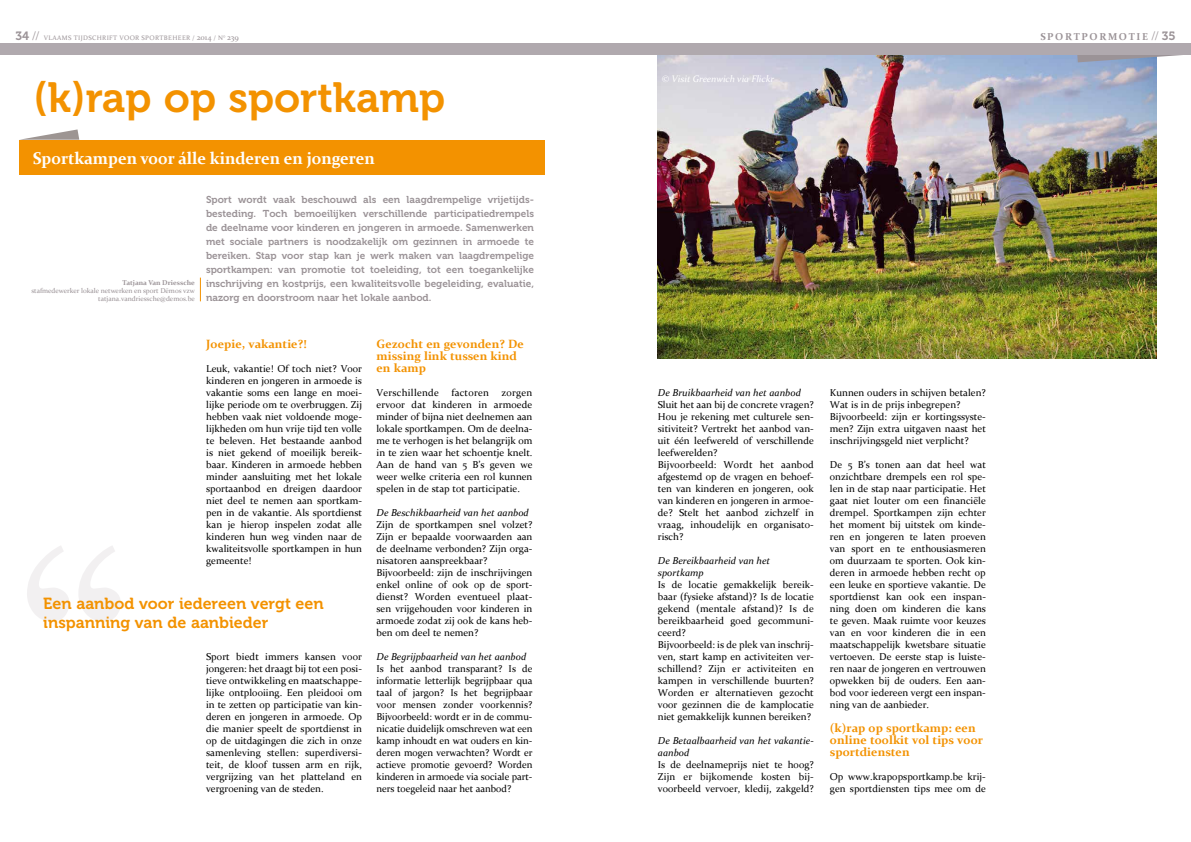
<style>
.page{position:relative;width:1191px;height:842px;background:#fff}
.page>*{position:absolute;margin:0;border:0;box-sizing:border-box;transform-origin:0 0}
.t1{font:42px "Museo 700";color:#f39200}
.t2{font:700 17px "Constantia";letter-spacing:-.005em;color:#fff;scale:.96 1}
.t3{font:16px/19.2px "Museo 700";color:#f39200}
.t4{font:700 12px/12px "Constantia";color:#f39200}
.t5{font:10px/12px "Constantia";color:#000;text-align:justify}
.t6{font:10px/14px "Museo 700";color:#9b9397;text-align:justify}
.t7{font:italic 10px/12px "Constantia";color:#000}
.t8{font:700 10px "Constantia";letter-spacing:.16em;color:#9b9397}
.t9{font:italic 9.5px "Constantia";color:#fff}
.t10{font:7px/8.4px "Constantia";color:#9b9397;text-align:right}
.t11{font:700 7px "Constantia";color:#9b9397}
.t12{font:6.5px "Constantia";letter-spacing:.06em;color:#9b9397}
.s1{font-family:"Museo 700";font-size:12px}
.s2{font-family:"Helvetica Neue LT Std";font-weight:300;font-stretch:condensed;font-size:12px}
.s3{font-size:8px}
.s4{font-family:"Museo 700";font-weight:400;font-size:12px}
</style>
<div class="page">
<img style="left:658px;top:54px;width:499px;height:304px">
<svg style="left:1077px;top:54px;width:114px;height:8px"></svg>
<div style="left:0;top:43px;width:1191px;height:11px;background:#b0a9ae"></div>
<div style="left:19px;top:140px;width:525px;height:34px;background:#f39200"></div>
<svg style="left:20px;top:129px;width:59px;height:11px"></svg>
<svg style="left:200px;top:278px;width:1px;height:23px"></svg>
<svg style="left:27px;top:546px;width:42px;height:75px"></svg>
<svg style="left:79px;top:546px;width:42px;height:75px"></svg>
<p class="t12" style="left:16px;top:33px;width:225px"><span class="s1">34</span> <span class="s2">//</span> vlaams tijdschrift voor sportbeheer / <span class="s3">2014</span> / n° <span class="s3">239</span></p>
<p class="t8" style="left:1040px;top:30px;width:137px">sportpormotie <span class="s2">//</span> <span class="s4">35</span></p>
<h1 class="t1" style="left:33px;top:74px;width:413px">(k)rap op sportkamp</h1>
<h2 class="t2" style="left:33px;top:146px;width:358px">Sportkampen voor álle kinderen en jongeren</h2>
<p class="t6" style="left:206px;top:193px;width:329px">Sport wordt vaak beschouwd als een laagdrempelige vrijetijds&shy;besteding. Toch bemoeilijken verschillende participatiedrempels de deelname voor kinderen en jongeren in armoede. Samenwerken met sociale partners is noodzakelijk om gezinnen in armoede te bereiken. Stap voor stap kan je werk maken van laagdrempelige sportkampen: van promotie tot toeleiding, tot een toegankelijke inschrijving en kostprijs, een kwaliteitsvolle begeleiding, evaluatie, nazorg en doorstroom naar het lokale aanbod.</p>
<p class="t11" style="left:122px;top:277px;width:74px">Tatjana Van Driessche</p>
<p class="t10" style="left:31px;top:286px;width:165px">stafmedewerker lokale netwerken en sport Dēmos vzw tatjana.vandriessche@demos.be</p>
<p class="t4" style="left:206px;top:337px;width:102px">Joepie, vakantie?!</p>
<p class="t5" style="left:206px;top:362px;width:157px">Leuk, vakantie! Of toch niet? Voor kinderen en jongeren in armoede is vakantie soms een lange en moei&shy;lijke periode om te overbruggen. Zij hebben vaak niet voldoende moge&shy;lijkheden om hun vrije tijd ten volle te beleven. Het bestaande aanbod is niet gekend of moeilijk bereik&shy;baar. Kinderen in armoede hebben minder aansluiting met het lokale sportaanbod en dreigen daardoor niet deel te nemen aan sportkam&shy;pen in de vakantie. Als sportdienst kan je hierop inspelen zodat alle kinderen hun weg vinden naar de kwaliteitsvolle sportkampen in hun gemeente!</p>
<h3 class="t3" style="left:43px;top:594px;width:282px">Een aanbod voor iedereen vergt een inspanning van de aanbieder</h3>
<p class="t5" style="left:206px;top:650px;width:157px">Sport biedt immers kansen voor jongeren: het draagt bij tot een posi&shy;tieve ontwikkeling en maatschappe&shy;lijke ontplooiing. Een pleidooi om in te zetten op participatie van kin&shy;deren en jongeren in armoede. Op die manier speelt de sportdienst in op de uitdagingen die zich in onze samenleving stellen: superdiversi&shy;teit, de kloof tussen arm en rijk, vergrijzing van het platteland en vergroening van de steden.</p>
<p class="t4" style="left:376px;top:337px;width:149px">Gezocht en gevonden? De missing link tussen kind en kamp</p>
<p class="t5" style="left:376px;top:386px;width:157px">Verschillende factoren zorgen ervoor dat kinderen in armoede minder of bijna niet deelnemen aan lokale sportkampen. Om de deelna&shy;me te verhogen is het belangrijk om in te zien waar het schoentje knelt.<br>Aan de hand van 5 B’s geven we weer welke criteria een rol kunnen spelen in de stap tot participatie.</p>
<p class="t7" style="left:376px;top:506px;width:154px">De Beschikbaarheid van het aanbod</p>
<p class="t5" style="left:376px;top:518px;width:157px;text-align:left">Zijn de sportkampen snel volzet?<br>Zijn er bepaalde voorwaarden aan de deelname verbonden? Zijn orga&shy;nisatoren aanspreekbaar?<br>Bijvoorbeeld: zijn de inschrijvingen enkel online of ook op de sport&shy;dienst? Worden eventueel plaat&shy;sen vrijgehouden voor kinderen in armoede zodat zij ook de kans heb&shy;ben om deel te nemen?</p>
<p class="t7" style="left:376px;top:650px;width:151px">De Begrijpbaarheid van het aanbod</p>
<p class="t5" style="left:376px;top:662px;width:157px">Is het aanbod transparant? Is de informatie letterlijk begrijpbaar qua taal of jargon? Is het begrijpbaar voor mensen zonder voorkennis?<br>Bijvoorbeeld: wordt er in de commu&shy;nicatie duidelijk omschreven wat een kamp inhoudt en wat ouders en kin&shy;deren mogen verwachten? Wordt er actieve promotie gevoerd? Worden kinderen in armoede via sociale part&shy;ners toegeleid naar het aanbod?</p>
<p class="t9" style="left:662px;top:72px;width:114px">© Visit Greenwich via Flickr</p>
<p class="t7" style="left:658px;top:386px;width:144px">De Bruikbaarheid van het aanbod</p>
<p class="t5" style="left:658px;top:398px;width:157px;text-align:left">Sluit het aan bij de concrete vragen?<br>Hou je rekening met culturele sen&shy;sitiviteit? Vertrekt het aanbod van&shy;uit één leefwereld of verschillende leefwerelden?<br>Bijvoorbeeld: Wordt het aanbod afgestemd op de vragen en behoef&shy;ten van kinderen en jongeren, ook van kinderen en jongeren in armoe&shy;de? Stelt het aanbod zichzelf in vraag, inhoudelijk en organisato&shy;risch?</p>
<p class="t7" style="left:658px;top:554px;width:114px">De Bereikbaarheid van het sportkamp</p>
<p class="t5" style="left:658px;top:578px;width:157px;text-align:left">Is de locatie gemakkelijk bereik&shy;baar (fysieke afstand)? Is de locatie gekend (mentale afstand)? Is de bereikbaarheid goed gecommuni&shy;ceerd?<br>Bijvoorbeeld: is de plek van inschrij&shy;ven, start kamp en activiteiten ver&shy;schillend? Zijn er activiteiten en kampen in verschillende buurten?<br>Worden er alternatieven gezocht voor gezinnen die de kamplocatie niet gemakkelijk kunnen bereiken?</p>
<p class="t7" style="left:658px;top:734px;width:157px">De Betaalbaarheid van het vakantie&shy;aanbod</p>
<p class="t5" style="left:658px;top:758px;width:157px">Is de deelnameprijs niet te hoog?<br>Zijn er bijkomende kosten bij&shy;voorbeeld vervoer, kledij, zakgeld?</p>
<p class="t5" style="left:830px;top:386px;width:157px;text-align:left">Kunnen ouders in schijven betalen?<br>Wat is in de prijs inbegrepen?<br>Bijvoorbeeld: zijn er kortingssyste&shy;men? Zijn extra uitgaven naast het inschrijvingsgeld niet verplicht?</p>
<p class="t5" style="left:830px;top:458px;width:157px">De 5 B’s tonen aan dat heel wat onzichtbare drempels een rol spe&shy;len in de stap naar participatie. Het gaat niet louter om een financiële drempel. Sportkampen zijn echter het moment bij uitstek om kinde&shy;ren en jongeren te laten proeven van sport en te enthousiasmeren om duurzaam te sporten. Ook kin&shy;deren in armoede hebben recht op een leuke en sportieve vakantie. De sportdienst kan ook een inspan&shy;ning doen om kinderen die kans te geven. Maak ruimte voor keuzes van en voor kinderen die in een maatschappelijk kwetsbare situatie vertoeven. De eerste stap is luiste&shy;ren naar de jongeren en vertrouwen opwekken bij de ouders. Een aan&shy;bod voor iedereen vergt een inspan&shy;ning van de aanbieder.</p>
<p class="t4" style="left:830px;top:721px;width:155px">(k)rap op sportkamp: een online toolkit vol tips voor sportdiensten</p>
<p class="t5" style="left:830px;top:770px;width:157px">Op www.krapopsportkamp.be krij&shy;gen sportdiensten tips mee om de</p>
</div>
